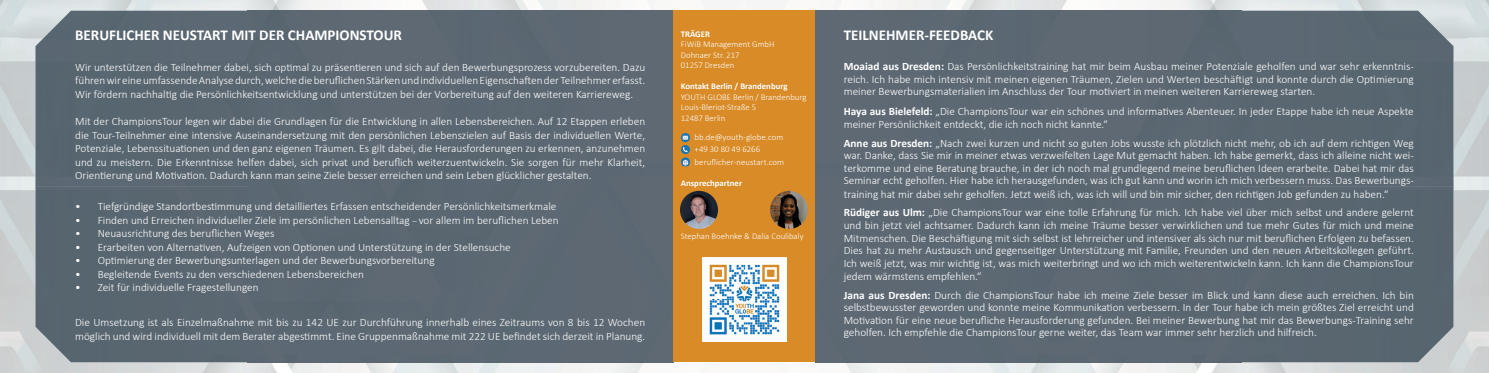
<style>
.page{position:relative;width:1489px;height:373px;background:#fff}
.page>*{position:absolute;margin:0;border:0;box-sizing:border-box;transform-origin:0 0}
.t1{font:700 15px "Calibri";color:#fff}
.t2{font:300 11.25px/12.8px "Calibri";color:#fff;text-align:justify}
.t3{font:300 8.75px/10.5px "Calibri";color:#fff}
.t4{font:700 8.75px "Calibri";color:#fff}
.s1{font-weight:700}
</style>
<div class="page">
<img style="left:0;top:0;width:1488px;height:372px">
<div style="left:35px;top:11px;width:638px;height:350px;background:#5b6772"></div>
<div style="left:815px;top:11px;width:638px;height:350px;background:#5b6772"></div>
<div style="left:673px;top:11px;width:142px;height:350px;background:#d88b27"></div>
<img style="left:680px;top:190px;width:38px;height:38px;border-radius:19px">
<svg style="left:681px;top:133px;width:9px;height:9px"></svg>
<svg style="left:682px;top:134px;width:6px;height:6px"></svg>
<svg style="left:681px;top:145px;width:9px;height:9px"></svg>
<svg style="left:682px;top:146px;width:5px;height:6px"></svg>
<svg style="left:681px;top:157px;width:9px;height:9px"></svg>
<svg style="left:682px;top:159px;width:6px;height:6px"></svg>
<img style="left:702px;top:257px;width:84px;height:83px">
<img style="left:770px;top:190px;width:38px;height:38px;border-radius:19px">
<h1 class="t1" style="left:75px;top:24px;width:328px">BERUFLICHER NEUSTART MIT DER CHAMPIONSTOUR</h1>
<p class="t2" style="left:75px;top:60px;width:571px;line-height:13.5px">Wir unterstützen die Teilnehmer dabei, sich optimal zu präsentieren und sich auf den Bewerbungsprozess vorzubereiten. Dazu führen wir eine umfassende Analyse durch, welche die beruflichen Stärken und individuellen Eigenschaften der Teilnehmer erfasst.<br>Wir fördern nachhaltig die Persönlichkeitsentwicklung und unterstützen bei der Vorbereitung auf den weiteren Karriereweg.</p>
<p class="t2" style="left:75px;top:114px;width:571px;line-height:13.5px">Mit der ChampionsTour legen wir dabei die Grundlagen für die Entwicklung in allen Lebensbereichen. Auf 12 Etappen erleben die Tour-Teilnehmer eine intensive Auseinandersetzung mit den persönlichen Lebenszielen auf Basis der individuellen Werte, Potenziale, Lebenssituationen und den ganz eigenen Träumen. Es gilt dabei, die Herausforderungen zu erkennen, anzunehmen und zu meistern. Die Erkenntnisse helfen dabei, sich privat und beruflich weiterzuentwickeln. Sie sorgen für mehr Klarheit, Orientierung und Motivation. Dadurch kann man seine Ziele besser erreichen und sein Leben glücklicher gestalten.</p>
<p class="t2" style="left:75px;top:200px;width:483px">• Tiefgründige Standortbestimmung und detailliertes Erfassen entscheidender Persönlichkeitsmerkmale</p>
<p class="t2" style="left:75px;top:213px;width:485px">• Finden und Erreichen individueller Ziele im persönlichen Lebensalltag vor allem im beruflichen Leben</p>
<p class="t2" style="left:75px;top:227px;width:201px">• Neuausrichtung des beruflichen Weges</p>
<p class="t2" style="left:75px;top:240px;width:437px">• Erarbeiten von Alternativen, Aufzeigen von Optionen und Unterstützung in der Stellensuche</p>
<p class="t2" style="left:75px;top:254px;width:361px">• Optimierung der Bewerbungsunterlagen und der Bewerbungsvorbereitung</p>
<p class="t2" style="left:75px;top:267px;width:290px">• Begleitende Events zu den verschiedenen Lebensbereichen</p>
<p class="t2" style="left:75px;top:281px;width:185px">• Zeit für individuelle Fragestellungen</p>
<p class="t2" style="left:75px;top:315px;width:571px;line-height:13.5px">Die Umsetzung ist als Einzelmaßnahme mit bis zu 142 UE zur Durchführung innerhalb eines Zeitraums von 8 bis 12 Wochen möglich und wird individuell mit dem Berater abgestimmt. Eine Gruppenmaßnahme mit 222 UE befindet sich derzeit in Planung.</p>
<p class="t4" style="left:680px;top:28px;width:31px">TRÄGER</p>
<p class="t3" style="left:680px;top:39px;width:95px">FiWiB Management GmbH<br>Dohnaer Str. 217<br>01257 Dresden</p>
<p class="t4" style="left:680px;top:80px;width:108px">Kontakt Berlin / Brandenburg</p>
<p class="t3" style="left:680px;top:91px;width:127px">YOUTH GLOBE Berlin / Brandenburg<br>Louis-Bleriot-Straße 5<br>12487 Berlin</p>
<p class="t3" style="left:694px;top:130px;width:91px;line-height:12.5px">bb.de@youth-globe.com +49 30 80 49 6266 beruflicher-neustart.com</p>
<p class="t4" style="left:680px;top:176px;width:63px">Ansprechpartner</p>
<p class="t3" style="left:680px;top:230px;width:124px">Stephan Boehnke &amp; Dalia Coulibaly</p>
<h1 class="t1" style="left:843px;top:24px;width:151px">TEILNEHMER-FEEDBACK</h1>
<p class="t2" style="left:843px;top:60px;width:571px"><span class="s1">Moaiad aus Dresden:</span> Das Persönlichkeitstraining hat mir beim Ausbau meiner Potenziale geholfen und war sehr erkenntnis&shy;reich. Ich habe mich intensiv mit meinen eigenen Träumen, Zielen und Werten beschäftigt und konnte durch die Optimierung meiner Bewerbungsmaterialien im Anschluss der Tour motiviert in meinen weiteren Karriereweg starten.</p>
<p class="t2" style="left:843px;top:105px;width:571px"><span class="s1">Haya aus Bielefeld:</span> „Die ChampionsTour war ein schönes und informatives Abenteuer. In jeder Etappe habe ich neue Aspekte meiner Persönlichkeit entdeckt, die ich noch nicht kannte.“</p>
<p class="t2" style="left:843px;top:136px;width:571px"><span class="s1">Anne aus Dresden:</span> „Nach zwei kurzen und nicht so guten Jobs wusste ich plötzlich nicht mehr, ob ich auf dem richtigen Weg war. Danke, dass Sie mir in meiner etwas verzweifelten Lage Mut gemacht haben. Ich habe gemerkt, dass ich alleine nicht wei&shy;terkomme und eine Beratung brauche, in der ich noch mal grundlegend meine beruflichen Ideen erarbeite. Dabei hat mir das Seminar echt geholfen. Hier habe ich herausgefunden, was ich gut kann und worin ich mich verbessern muss. Das Bewerbungs&shy;training hat mir dabei sehr geholfen. Jetzt weiß ich, was ich will und bin mir sicher, den richtigen Job gefunden zu haben.“</p>
<p class="t2" style="left:843px;top:206px;width:571px"><span class="s1">Rüdiger aus Ulm:</span> „Die ChampionsTour war eine tolle Erfahrung für mich. Ich habe viel über mich selbst und andere gelernt und bin jetzt viel achtsamer. Dadurch kann ich meine Träume besser verwirklichen und tue mehr Gutes für mich und meine Mitmenschen. Die Beschäftigung mit sich selbst ist lehrreicher und intensiver als sich nur mit beruflichen Erfolgen zu befassen.<br>Dies hat zu mehr Austausch und gegenseitiger Unterstützung mit Familie, Freunden und den neuen Arbeitskollegen geführt.<br>Ich weiß jetzt, was mir wichtig ist, was mich weiterbringt und wo ich mich weiterentwickeln kann. Ich kann die ChampionsTour jedem wärmstens empfehlen.“</p>
<p class="t2" style="left:843px;top:288px;width:571px"><span class="s1">Jana aus Dresden:</span> Durch die ChampionsTour habe ich meine Ziele besser im Blick und kann diese auch erreichen. Ich bin selbstbewusster geworden und konnte meine Kommunikation verbessern. In der Tour habe ich mein größtes Ziel erreicht und Motivation für eine neue berufliche Herausforderung gefunden. Bei meiner Bewerbung hat mir das Bewerbungs-Training sehr geholfen. Ich empfehle die ChampionsTour gerne weiter, das Team war immer sehr herzlich und hilfreich.</p>
</div>
